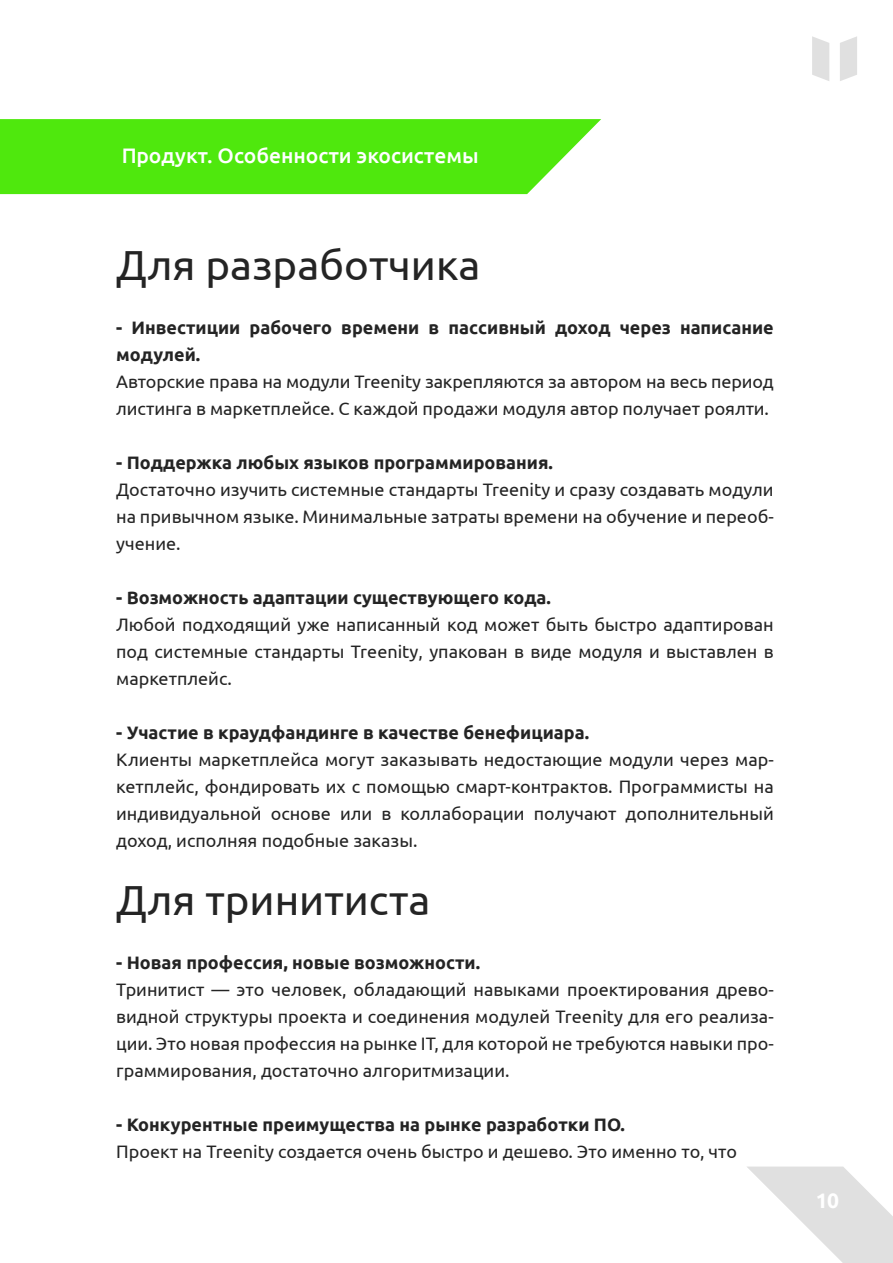
<style>
.page{position:relative;width:893px;height:1263px;background:#fff}
.page>*{position:absolute;margin:0;border:0;box-sizing:border-box;transform-origin:0 0}
.t1{font:42px "Ubuntu";color:#242424}
.t2{font:500 21px "Ubuntu";color:#fff}
.t3{font:700 21px "Ubuntu";color:#fff}
.t4{font:18px/27px "Ubuntu";color:#242424;text-align:justify}
.t5{font:700 18px/27px "Ubuntu";color:#242424}
</style>
<div class="page">
<svg style="left:840px;top:36px;width:17px;height:45px"></svg>
<svg style="left:812px;top:36px;width:17px;height:45px"></svg>
<svg style="left:747px;top:1167px;width:145px;height:96px"></svg>
<svg style="left:0;top:119px;width:601px;height:75px;background:#59e91c"></svg>
<p class="t2" style="left:121px;top:143px;width:359px">Продукт. Особенности экосистемы</p>
<h1 class="t1" style="left:116px;top:240px;width:366px">Для разработчика</h1>
<p class="t5" style="left:116px;top:314px;width:659px">- Инвестиции рабочего времени в пассивный доход через написание модулей.</p>
<p class="t4" style="left:116px;top:368px;width:659px">Авторские права на модули Treenity закрепляются за автором на весь период листинга в маркетплейсе. С каждой продажи модуля автор получает роялти.</p>
<p class="t5" style="left:116px;top:449px;width:438px">- Поддержка любых языков программирования.</p>
<p class="t4" style="left:116px;top:476px;width:659px">Достаточно изучить системные стандарты Treenity и сразу создавать модули на привычном языке. Минимальные затраты времени на обучение и переоб&shy;учение.</p>
<p class="t5" style="left:116px;top:584px;width:436px">- Возможность адаптации существующего кода.</p>
<p class="t4" style="left:116px;top:611px;width:659px">Любой подходящий уже написанный код может быть быстро адаптирован под системные стандарты Treenity, упакован в виде модуля и выставлен в маркетплейс.</p>
<p class="t5" style="left:116px;top:719px;width:474px">- Участие в краудфандинге в качестве бенефициара.</p>
<p class="t4" style="left:116px;top:746px;width:659px">Клиенты маркетплейса могут заказывать недостающие модули через мар&shy;кетплейс, фондировать их с помощью смарт-контрактов. Программисты на индивидуальной основе или в коллаборации получают дополнительный доход, исполняя подобные заказы.</p>
<h1 class="t1" style="left:116px;top:875px;width:316px">Для тринитиста</h1>
<p class="t5" style="left:116px;top:949px;width:365px">- Новая профессия, новые возможности.</p>
<p class="t4" style="left:116px;top:976px;width:659px">Тринитист — это человек, обладающий навыками проектирования древо&shy;видной структуры проекта и соединения модулей Treenity для его реализа&shy;ции. Это новая профессия на рынке IT, для которой не требуются навыки про&shy;граммирования, достаточно алгоритмизации.</p>
<p class="t5" style="left:116px;top:1111px;width:510px">- Конкурентные преимущества на рынке разработки ПО.</p>
<p class="t4" style="left:116px;top:1138px;width:622px">Проект на Treenity создается очень быстро и дешево. Это именно то, что</p>
<p class="t3" style="left:815px;top:1188px;width:25px">10</p>
</div>
